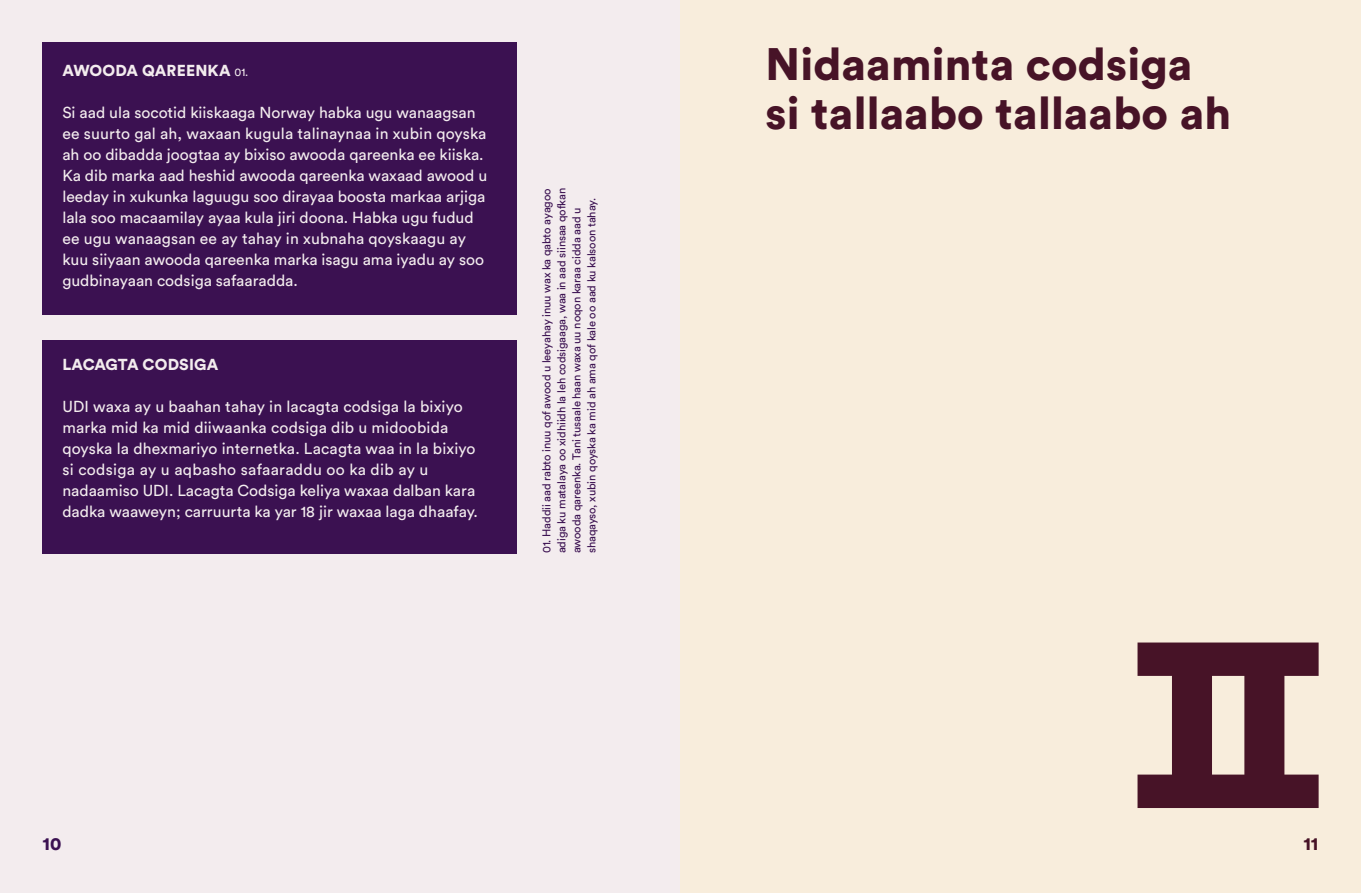
<style>
.page{position:relative;width:1361px;height:893px;background:#fff}
.page>*{position:absolute;margin:0;border:0;box-sizing:border-box;transform-origin:0 0}
.t1{font:900 255px "Circular Pro";color:#471327}
.t2{font:900 45px/49.5px "Circular Pro";letter-spacing:.005em;color:#471327}
.t3{font:900 18px "Circular Pro";color:#3b1151}
.t4{font:900 18px "Circular Pro";color:#471327}
.t5{font:15.75px/21px "Circular Pro";color:#f3ecee}
.t6{font:900 15.75px "Circular Pro";letter-spacing:.01em;color:#f3ecee}
.t7{font:11.25px/15px "Circular Pro";letter-spacing:-.01em;color:#3b1151}
.s1{font-weight:400;font-size:11.25px}
</style>
<div class="page">
<div style="left:0;top:0;width:680px;height:893px;background:#f3ecee"></div>
<div style="left:680px;top:0;width:681px;height:893px;background:#f8eddc"></div>
<div style="left:43px;top:43px;width:474px;height:272px;background:#3b1151"></div>
<div style="left:43px;top:340px;width:474px;height:213px;background:#3b1151"></div>
<p class="t6" style="left:62px;top:60px;width:187px">AWOODA QAREENKA <span class="s1">01.</span></p>
<p class="t5" style="left:62px;top:102px;width:426px">Si aad ula socotid kiiskaaga Norway habka ugu wanaagsan ee suurto gal ah, waxaan kugula talinaynaa in xubin qoyska ah oo dibadda joogtaa ay bixiso awooda qareenka ee kiiska.<br>Ka dib marka aad heshid awooda qareenka waxaad awood u leeday in xukunka laguugu soo dirayaa boosta markaa arjiga lala soo macaamilay ayaa kula jiri doona. Habka ugu fudud ee ugu wanaagsan ee ay tahay in xubnaha qoyskaagu ay kuu siiyaan awooda qareenka marka isagu ama iyadu ay soo gudbinayaan codsiga safaaradda.</p>
<p class="t6" style="left:62px;top:354px;width:157px">LACAGTA CODSIGA</p>
<p class="t5" style="left:62px;top:396px;width:417px">UDI waxa ay u baahan tahay in lacagta codsiga la bixiyo marka mid ka mid diiwaanka codsiga dib u midoobida qoyska la dhexmariyo internetka. Lacagta waa in la bixiyo si codsiga ay u aqbasho safaaraddu oo ka dib ay u nadaamiso UDI. Lacagta Codsiga keliya waxaa dalban kara dadka waaweyn; carruurta ka yar 18 jir waxaa laga dhaafay.</p>
<p class="t7" style="left:538px;top:553px;width:367px;rotate:-90deg">01. Haddii aad rabto inuu qof awood u leeyahay inuu wax ka qabto ayagoo adiga ku matalaya oo xidhiidh la leh codsigaaga, waa in aad siinsaa qofkan awooda qareenka. Tani tusaale haan waxa uu noqon karaa cidda aad u shaqayso, xubin qoyska ka mid ah ama qof kale oo aad ku kalsoon tahay.</p>
<p class="t3" style="left:43px;top:832px;width:21px">10</p>
<h2 class="t2" style="left:765px;top:37px;width:467px">Nidaaminta codsiga si tallaabo tallaabo ah</h2>
<h1 class="t1" style="left:1127px;top:540px;width:204px">Ⅱ</h1>
<p class="t4" style="left:1303px;top:832px;width:17px">11</p>
</div>
